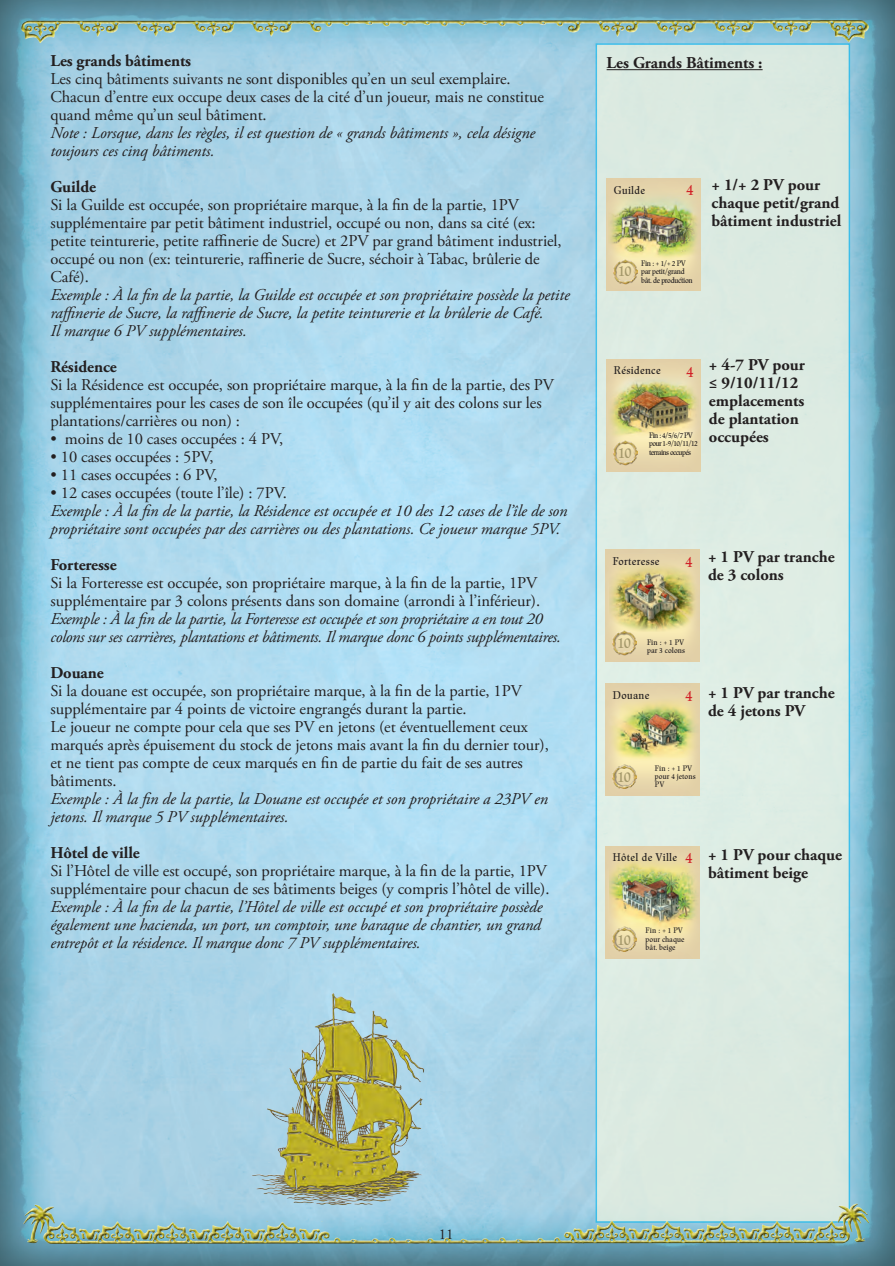
<style>
.page{position:relative;width:895px;height:1266px;background:#fff}
.page>*{position:absolute;margin:0;border:0;box-sizing:border-box;transform-origin:0 0}
.t1{font:16.5px/18px "Adobe Garamond Pro";letter-spacing:-.005em;color:#231f20}
.t2{font:italic 16.5px/18px "Adobe Garamond Pro";letter-spacing:-.005em;color:#231f20}
.t3{font:700 16.5px/18px "Adobe Garamond Pro";color:#231f20}
.t4{font:500 16.5px "Renner Antiqua LT Pro";letter-spacing:-.05em;color:#a39769}
.t5{font:500 16.5px "Renner Antiqua LT Pro";color:#d11f26}
.t6{font:15px "Adobe Garamond Pro";color:#231f20}
.t7{font:500 11.55px "Renner Antiqua LT Pro";letter-spacing:.025em;color:#231f20}
.t8{font:500 8.25px/8.2px "Renner Antiqua LT Pro";color:#231f20}
.t9{font:500 8.25px/8.2px "Renner Antiqua LT Pro";letter-spacing:-.04em;color:#231f20}
.t10{font:500 8.25px "Renner Antiqua LT Pro";letter-spacing:-.07em;color:#231f20}
.s1{font-size:16.5px;color:#a39769}
.s2{font-size:16.5px;color:#d11f26}
</style>
<div class="page">
<img style="left:0;top:0;width:895px;height:1266px">
<div style="left:595px;top:43px;width:255px;height:1180px;background:#dcebe2"></div>
<img style="left:0;top:1164px;width:895px;height:85px">
<img style="left:0;top:16px;width:895px;height:85px">
<hr style="left:606px;top:69px;width:156px;height:1px;background:#231f20">
<img style="left:606px;top:846px;width:93px;height:112px">
<div style="left:613px;top:927px;width:24px;height:24px;background:#231f20;opacity:.4"></div>
<img style="left:613px;top:927px;width:23px;height:24px">
<img style="left:606px;top:684px;width:93px;height:112px">
<div style="left:613px;top:764px;width:24px;height:25px;background:#231f20;opacity:.4"></div>
<img style="left:613px;top:765px;width:23px;height:24px">
<img style="left:607px;top:359px;width:93px;height:112px">
<div style="left:614px;top:441px;width:24px;height:24px;background:#231f20;opacity:.4"></div>
<img style="left:614px;top:441px;width:23px;height:23px">
<img style="left:607px;top:178px;width:93px;height:112px">
<div style="left:614px;top:260px;width:24px;height:24px;background:#231f20;opacity:.4"></div>
<img style="left:614px;top:259px;width:23px;height:24px">
<img style="left:606px;top:549px;width:93px;height:113px">
<div style="left:613px;top:631px;width:24px;height:25px;background:#231f20;opacity:.4"></div>
<img style="left:613px;top:631px;width:23px;height:24px">
<img style="left:248px;top:990px;width:179px;height:217px">
<svg style="left:891px;top:1261px;width:4px;height:5px"></svg>
<p class="t3" style="left:50px;top:52px;width:142px">Les grands bâtiments</p>
<p class="t1" style="left:50px;top:70px;width:495px">Les cinq bâtiments suivants ne sont disponibles qu’en un seul exemplaire.<br>Chacun d’entre eux occupe deux cases de la cité d’un joueur, mais ne constitue quand même qu’un seul bâtiment.</p>
<p class="t2" style="left:50px;top:124px;width:486px">Note : Lorsque, dans les règles, il est question de « grands bâtiments », cela désigne toujours ces cinq bâtiments.</p>
<p class="t3" style="left:50px;top:178px;width:47px">Guilde</p>
<p class="t1" style="left:50px;top:196px;width:513px">Si la Guilde est occupée, son propriétaire marque, à la fin de la partie, 1PV supplémentaire par petit bâtiment industriel, occupé ou non, dans sa cité (ex: petite teinturerie, petite raffinerie de Sucre) et 2PV par grand bâtiment industriel, occupé ou non (ex: teinturerie, raffinerie de Sucre, séchoir à Tabac, brûlerie de Café).</p>
<p class="t2" style="left:50px;top:286px;width:521px">Exemple : À la fin de la partie, la Guilde est occupée et son propriétaire possède la petite raffinerie de Sucre, la raffinerie de Sucre, la petite teinturerie et la brûlerie de Café.<br>Il marque 6 PV supplémentaires.</p>
<p class="t3" style="left:50px;top:358px;width:68px">Résidence</p>
<p class="t1" style="left:50px;top:376px;width:505px">Si la Résidence est occupée, son propriétaire marque, à la fin de la partie, des PV supplémentaires pour les cases de son île occupées (qu’il y ait des colons sur les plantations/carrières ou non) :</p>
<p class="t1" style="left:50px;top:430px;width:234px">• moins de 10 cases occupées : 4 PV,</p>
<p class="t1" style="left:50px;top:448px;width:165px">• 10 cases occupées : 5PV,</p>
<p class="t1" style="left:50px;top:466px;width:169px">• 11 cases occupées : 6 PV,</p>
<p class="t1" style="left:50px;top:484px;width:238px">• 12 cases occupées (toute l’île) : 7PV.</p>
<p class="t2" style="left:50px;top:502px;width:518px">Exemple : À la fin de la partie, la Résidence est occupée et 10 des 12 cases de l’île de son propriétaire sont occupées par des carrières ou des plantations. Ce joueur marque 5PV.</p>
<p class="t3" style="left:50px;top:556px;width:68px">Forteresse</p>
<p class="t1" style="left:50px;top:574px;width:491px">Si la Forteresse est occupée, son propriétaire marque, à la fin de la partie, 1PV supplémentaire par 3 colons présents dans son domaine (arrondi à l’inférieur).</p>
<p class="t2" style="left:50px;top:610px;width:512px">Exemple : À la fin de la partie, la Forteresse est occupée et son propriétaire a en tout 20 colons sur ses carrières, plantations et bâtiments. Il marque donc 6 points supplémentaires.</p>
<p class="t3" style="left:50px;top:664px;width:55px">Douane</p>
<p class="t1" style="left:50px;top:682px;width:500px">Si la douane est occupée, son propriétaire marque, à la fin de la partie, 1PV supplémentaire par 4 points de victoire engrangés durant la partie.<br>Le joueur ne compte pour cela que ses PV en jetons (et éventuellement ceux marqués après épuisement du stock de jetons mais avant la fin du dernier tour), et ne tient pas compte de ceux marqués en fin de partie du fait de ses autres bâtiments.</p>
<p class="t2" style="left:50px;top:790px;width:499px">Exemple : À la fin de la partie, la Douane est occupée et son propriétaire a 23PV en jetons. Il marque 5 PV supplémentaires.</p>
<p class="t3" style="left:50px;top:844px;width:91px">Hôtel de ville</p>
<p class="t1" style="left:50px;top:862px;width:500px">Si l’Hôtel de ville est occupé, son propriétaire marque, à la fin de la partie, 1PV supplémentaire pour chacun de ses bâtiments beiges (y compris l’hôtel de ville).</p>
<p class="t2" style="left:50px;top:898px;width:494px;text-align:justify">Exemple : À la fin de la partie, l’Hôtel de ville est occupé et son propriétaire possède également une hacienda, un port, un comptoir, une baraque de chantier, un grand entrepôt et la résidence. Il marque donc 7 PV supplémentaires.</p>
<p class="t3" style="left:606px;top:54px;width:157px">Les Grands Bâtiments :</p>
<p class="t7" style="left:614px;top:184px;width:33px">Guilde</p>
<p class="t5" style="left:686px;top:181px;width:9px">4</p>
<p class="t4" style="left:618px;top:262px;width:15px">10</p>
<p class="t9" style="left:641px;top:259px;width:53px">Fin : + 1/+ 2 PV par petit/grand bât. de production</p>
<p class="t3" style="left:711px;top:176px;width:131px">+ 1/+ 2 PV pour chaque petit/grand bâtiment industriel</p>
<p class="t7" style="left:614px;top:364px;width:49px">Résidence</p>
<p class="t5" style="left:686px;top:362px;width:9px">4</p>
<p class="t9" style="left:649px;top:431px;width:45px">Fin : 4/5/6/7 PV</p>
<p class="t10" style="left:649px;top:439px;width:50px">pour 1-9/10/11/12</p>
<p class="t10" style="left:618px;top:447px;width:74px"><span class="s1">10</span> terrains occupés</p>
<p class="t3" style="left:709px;top:356px;width:98px">+ 4-7 PV pour ≤ 9/10/11/12 emplacements de plantation occupées</p>
<p class="t7" style="left:613px;top:555px;width:48px">Forteresse</p>
<p class="t5" style="left:685px;top:552px;width:9px">4</p>
<p class="t3" style="left:708px;top:548px;width:128px">+ 1 PV par tranche de 3 colons</p>
<p class="t4" style="left:617px;top:633px;width:15px">10</p>
<p class="t8" style="left:647px;top:638px;width:40px">Fin : + 1 PV par 3 colons</p>
<p class="t7" style="left:613px;top:689px;width:38px">Douane</p>
<p class="t5" style="left:685px;top:687px;width:9px">4</p>
<p class="t3" style="left:708px;top:684px;width:128px">+ 1 PV par tranche de 4 jetons PV</p>
<p class="t4" style="left:617px;top:768px;width:15px">10</p>
<p class="t8" style="left:655px;top:764px;width:42px">Fin : + 1 PV pour 4 jetons<br>PV</p>
<p class="t7" style="left:613px;top:851px;width:81px">Hôtel de Ville <span class="s2">4</span></p>
<p class="t3" style="left:708px;top:846px;width:135px">+ 1 PV pour chaque bâtiment beige</p>
<p class="t4" style="left:617px;top:930px;width:15px">10</p>
<p class="t8" style="left:645px;top:926px;width:40px">Fin : + 1 PV pour chaque bât. beige</p>
<p class="t6" style="left:439px;top:1225px;width:16px">11</p>
</div>
